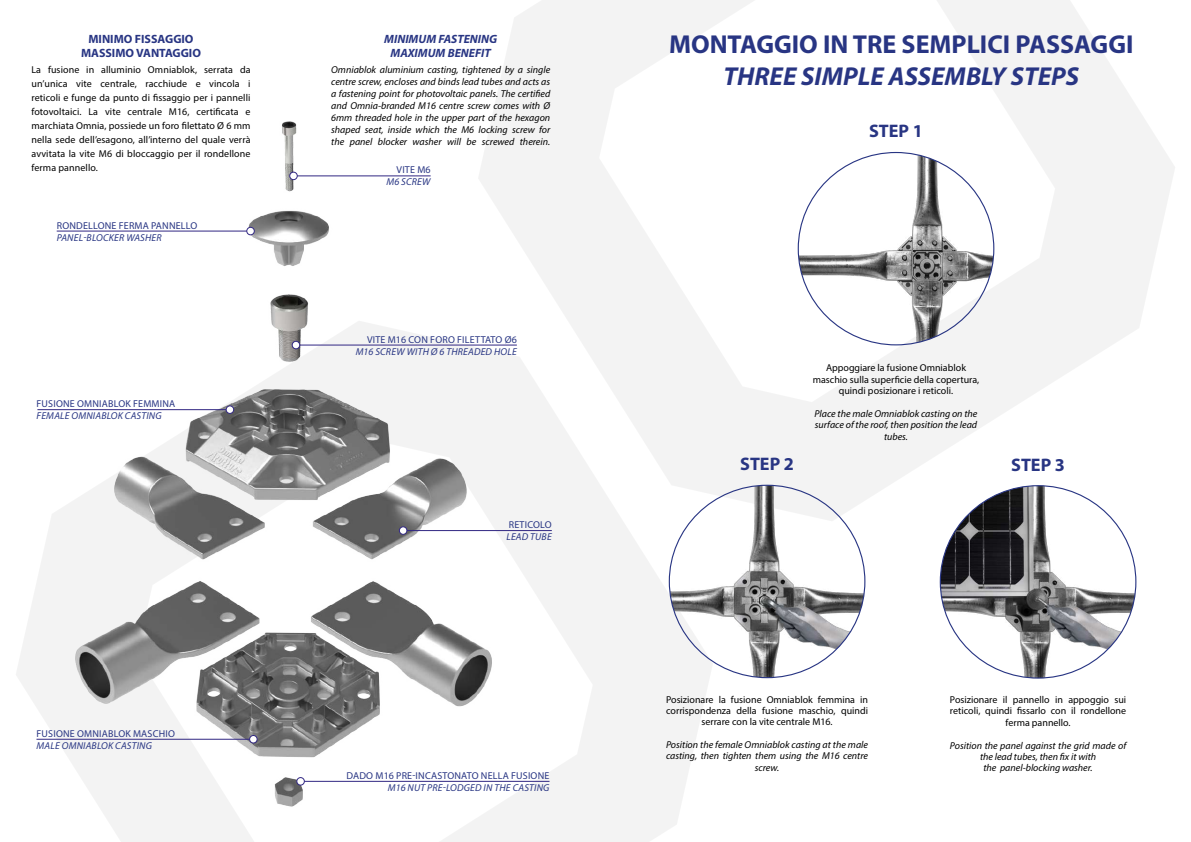
<style>
.page{position:relative;width:1191px;height:842px;background:#fff}
.page>*{position:absolute;margin:0;border:0;box-sizing:border-box;transform-origin:0 0}
.t1{font:700 26px "Myriad Pro";color:#283583}
.t2{font:italic 700 26px "Myriad Pro";color:#283583}
.t3{font:700 18.2px "Myriad Pro";color:#283583}
.t4{font:700 12px/14.4px "Myriad Pro";color:#283583;text-align:center}
.t5{font:italic 700 12px/14.4px "Myriad Pro";color:#283583;text-align:center}
.t6{font:10px/14px "Myriad Pro";color:#000;text-align:center}
.t7{font:italic 10px/12px "Myriad Pro";color:#000;text-align:center}
.t8{font:10px "Myriad Pro";letter-spacing:.02em;color:#283583}
.t9{font:italic 10px "Myriad Pro";letter-spacing:.02em;color:#283583}
</style>
<div class="page">
<svg style="left:504px;top:0;width:671px;height:500px"></svg>
<svg style="left:595px;top:321px;width:118px;height:521px;fill:#f3f3f3"></svg>
<img style="left:16px;top:66px;width:579px;height:776px">
<hr style="left:293px;top:175px;width:137px;height:1px;background:#312783">
<svg style="left:289px;top:172px;width:9px;height:8px"></svg>
<hr style="left:296px;top:345px;width:221px;height:1px;background:#312783">
<svg style="left:292px;top:341px;width:8px;height:8px"></svg>
<hr style="left:37px;top:409px;width:193px;height:1px;background:#312783">
<svg style="left:226px;top:405px;width:8px;height:9px"></svg>
<hr style="left:403px;top:530px;width:149px;height:1px;background:#312783">
<svg style="left:399px;top:526px;width:8px;height:9px"></svg>
<hr style="left:36px;top:739px;width:218px;height:1px;background:#312783">
<svg style="left:249px;top:735px;width:9px;height:8px"></svg>
<hr style="left:300px;top:781px;width:249px;height:1px;background:#312783">
<svg style="left:296px;top:777px;width:9px;height:9px"></svg>
<hr style="left:57px;top:231px;width:194px;height:1px;background:#312783">
<svg style="left:246px;top:227px;width:9px;height:8px"></svg>
<img style="left:798px;top:152px;width:195px;height:191px">
<img style="left:669px;top:485px;width:196px;height:193px">
<img style="left:940px;top:486px;width:195px;height:192px">
<p class="t4" style="left:81px;top:31px;width:121px">MINIMO FISSAGGIO<br>MASSIMO VANTAGGIO</p>
<p class="t5" style="left:384px;top:31px;width:115px">MINIMUM FASTENING<br>MAXIMUM BENEFIT</p>
<h1 class="t1" style="left:669px;top:28px;width:466px">MONTAGGIO IN TRE SEMPLICI PASSAGGI</h1>
<h1 class="t2" style="left:723px;top:59px;width:357px">THREE SIMPLE ASSEMBLY STEPS</h1>
<p class="t6" style="left:31px;top:63px;width:221px;text-align:justify">La fusione in alluminio Omniablok, serrata da un’unica vite centrale, racchiude e vincola i reticoli e funge da punto di fissaggio per i pannelli fotovoltaici. La vite centrale M16, certificata e marchiata Omnia, possiede un foro filettato Ø 6 mm nella sede dell’esagono, all’interno del quale verrà avvitata la vite M6 di bloccaggio per il rondellone ferma pannello.</p>
<p class="t7" style="left:331px;top:64px;width:220px;text-align:justify">Omniablok aluminium casting, tightened by a single centre screw, encloses and binds lead tubes and acts as a fastening point for photovoltaic panels. The certified and Omnia-branded M16 centre screw comes with Ø 6mm threaded hole in the upper part of the hexagon shaped seat, inside which the M6 locking screw for the panel blocker washer will be screwed therein.</p>
<h2 class="t3" style="left:869px;top:119px;width:55px">STEP 1</h2>
<p class="t8" style="left:396px;top:164px;width:36px">VITE M6</p>
<p class="t9" style="left:386px;top:176px;width:46px">M6 SCREW</p>
<p class="t8" style="left:57px;top:219px;width:142px">RONDELLONE FERMA PANNELLO</p>
<p class="t9" style="left:57px;top:231px;width:106px">PANEL-BLOCKER WASHER</p>
<p class="t8" style="left:37px;top:398px;width:140px">FUSIONE OMNIABLOK FEMMINA</p>
<p class="t9" style="left:37px;top:410px;width:127px">FEMALE OMNIABLOK CASTING</p>
<p class="t8" style="left:37px;top:727px;width:140px">FUSIONE OMNIABLOK MASCHIO</p>
<p class="t9" style="left:37px;top:739px;width:117px">MALE OMNIABLOK CASTING</p>
<p class="t8" style="left:367px;top:333px;width:151px">VITE M16 CON FORO FILETTATO Ø6</p>
<p class="t9" style="left:356px;top:345px;width:162px">M16 SCREW WITH Ø 6 THREADED HOLE</p>
<p class="t8" style="left:509px;top:518px;width:44px">RETICOLO</p>
<p class="t9" style="left:506px;top:530px;width:47px">LEAD TUBE</p>
<p class="t8" style="left:346px;top:769px;width:204px">DADO M16 PRE-INCASTONATO NELLA FUSIONE</p>
<p class="t9" style="left:388px;top:781px;width:163px">M16 NUT PRE-LODGED IN THE CASTING</p>
<p class="t6" style="left:812px;top:362px;width:168px;line-height:11.4px">Appoggiare la fusione Omniablok maschio sulla superficie della copertura, quindi posizionare i reticoli.</p>
<p class="t7" style="left:814px;top:408px;width:164px;line-height:11.4px">Place the male Omniablok casting on the surface of the roof, then position the lead tubes.</p>
<h2 class="t3" style="left:740px;top:452px;width:55px">STEP 2</h2>
<h2 class="t3" style="left:1011px;top:453px;width:55px">STEP 3</h2>
<p class="t6" style="left:666px;top:693px;width:203px;line-height:11.4px">Posizionare la fusione Omniablok femmina in corrispondenza della fusione maschio, quindi serrare con la vite centrale M16.</p>
<p class="t7" style="left:666px;top:739px;width:203px;line-height:11.4px">Position the female Omniablok casting at the male casting, then tighten them using the M16 centre screw.</p>
<p class="t6" style="left:950px;top:694px;width:178px;line-height:11.4px">Posizionare il pannello in appoggio sui reticoli, quindi fissarlo con il rondellone ferma pannello.</p>
<p class="t7" style="left:950px;top:739px;width:178px;line-height:11.4px">Position the panel against the grid made of the lead tubes, then fix it with<br>the panel-blocking washer.</p>
</div>
